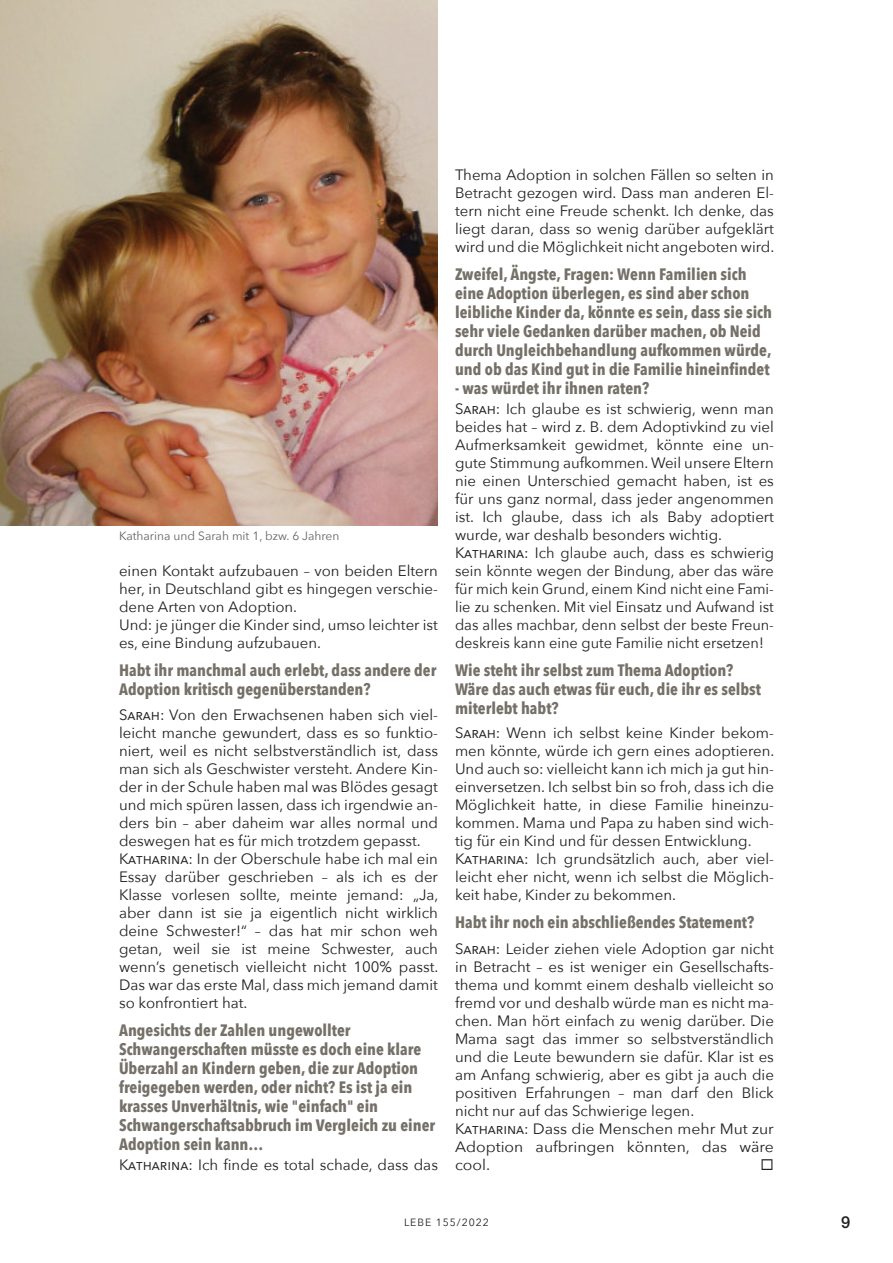
<style>
.page{position:relative;width:893px;height:1263px;background:#fff}
.page>*{position:absolute;margin:0;border:0;box-sizing:border-box;transform-origin:0 0}
.t1{font:700 16.5px/18.9px "Avenir Next Condensed";color:#757169}
.t2{font:500 16.5px "Helvetica Neue LT Pro";color:#231f20}
.t3{font:15px/18px "Avenir Next";color:#231f20}
.t4{font:12px "Avenir Next";color:#656263}
.t5{font:10.5px "Avenir Next";letter-spacing:.09em;color:#231f20}
</style>
<div class="page">
<img style="left:0;top:0;width:438px;height:526px">
<p class="t4" style="left:119px;top:528px;width:222px">Katharina und Sarah mit 1, bzw. 6 Jahren</p>
<p class="t3" style="left:119px;top:562px;width:320px">einen Kontakt aufzubauen – von beiden Eltern her, in Deutschland gibt es hingegen verschie&shy;dene Arten von Adoption.<br>Und: je jünger die Kinder sind, umso leichter ist es, eine Bindung aufzubauen.</p>
<p class="t1" style="left:119px;top:661px;width:319px">Habt ihr manchmal auch erlebt, dass andere der<br>Adoption kritisch gegenüberstanden?</p>
<p class="t3" style="left:119px;top:706px;width:321px">Sarah: Von den Erwachsenen haben sich viel&shy;leicht manche gewundert, dass es so funktio&shy;niert, weil es nicht selbstverständlich ist, dass man sich als Geschwister versteht. Andere Kin&shy;der in der Schule haben mal was Blödes gesagt und mich spüren lassen, dass ich irgendwie an&shy;ders bin – aber daheim war alles normal und deswegen hat es für mich trotzdem gepasst.<br>Katharina: In der Oberschule habe ich mal ein Essay darüber geschrieben – als ich es der Klasse vorlesen sollte, meinte jemand: „Ja, aber dann ist sie ja eigentlich nicht wirklich deine Schwester!“ – das hat mir schon weh getan, weil sie ist meine Schwester, auch wenn’s genetisch vielleicht nicht 100% passt.<br>Das war das erste Mal, dass mich jemand damit so konfrontiert hat.</p>
<p class="t1" style="left:119px;top:1021px;width:318px">Angesichts der Zahlen ungewollter Schwangerschaften müsste es doch eine klare Überzahl an Kindern geben, die zur Adoption freigegeben werden, oder nicht? Es ist ja ein krasses Unverhältnis, wie "einfach" ein Schwangerschaftsabbruch im Vergleich zu einer Adoption sein kann…</p>
<p class="t3" style="left:119px;top:1156px;width:320px">Katharina: Ich finde es total schade, dass das</p>
<p class="t3" style="left:455px;top:166px;width:321px;text-align:justify">Thema Adoption in solchen Fällen so selten in Betracht gezogen wird. Dass man anderen El&shy;tern nicht eine Freude schenkt. Ich denke, das liegt daran, dass so wenig darüber aufgeklärt wird und die Möglichkeit nicht angeboten wird.</p>
<p class="t1" style="left:455px;top:265px;width:319px">Zweifel, Ängste, Fragen: Wenn Familien sich eine Adoption überlegen, es sind aber schon leibliche Kinder da, könnte es sein, dass sie sich sehr viele Gedanken darüber machen, ob Neid durch Ungleichbehandlung aufkommen würde, und ob das Kind gut in die Familie hineinfindet</p>
<p class="t1" style="left:455px;top:379px;width:196px">- was würdet ihr ihnen raten?</p>
<p class="t3" style="left:455px;top:400px;width:320px">Sarah: Ich glaube es ist schwierig, wenn man beides hat – wird z. B. dem Adoptivkind zu viel Aufmerksamkeit gewidmet, könnte eine un&shy;gute Stimmung aufkommen. Weil unsere Eltern nie einen Unterschied gemacht haben, ist es für uns ganz normal, dass jeder angenommen ist. Ich glaube, dass ich als Baby adoptiert wurde, war deshalb besonders wichtig.<br>Katharina: Ich glaube auch, dass es schwierig sein könnte wegen der Bindung, aber das wäre für mich kein Grund, einem Kind nicht eine Fami&shy;lie zu schenken. Mit viel Einsatz und Aufwand ist das alles machbar, denn selbst der beste Freun&shy;deskreis kann eine gute Familie nicht ersetzen!</p>
<p class="t1" style="left:455px;top:661px;width:308px">Wie steht ihr selbst zum Thema Adoption?<br>Wäre das auch etwas für euch, die ihr es selbst miterlebt habt?</p>
<p class="t3" style="left:455px;top:724px;width:321px">Sarah: Wenn ich selbst keine Kinder bekom&shy;men könnte, würde ich gern eines adoptieren.<br>Und auch so: vielleicht kann ich mich ja gut hin&shy;einversetzen. Ich selbst bin so froh, dass ich die Möglichkeit hatte, in diese Familie hineinzu&shy;kommen. Mama und Papa zu haben sind wich&shy;tig für ein Kind und für dessen Entwicklung.<br>Katharina: Ich grundsätzlich auch, aber viel&shy;leicht eher nicht, wenn ich selbst die Möglich&shy;keit habe, Kinder zu bekommen.</p>
<p class="t1" style="left:455px;top:913px;width:301px">Habt ihr noch ein abschließendes Statement?</p>
<p class="t3" style="left:455px;top:940px;width:320px">Sarah: Leider ziehen viele Adoption gar nicht in Betracht – es ist weniger ein Gesellschafts&shy;thema und kommt einem deshalb vielleicht so fremd vor und deshalb würde man es nicht ma&shy;chen. Man hört einfach zu wenig darüber. Die Mama sagt das immer so selbstverständlich und die Leute bewundern sie dafür. Klar ist es am Anfang schwierig, aber es gibt ja auch die positiven Erfahrungen – man darf den Blick nicht nur auf das Schwierige legen.<br>Katharina: Dass die Menschen mehr Mut zur Adoption aufbringen könnten, das wäre cool.</p>
<p class="t5" style="left:404px;top:1215px;width:86px">LEBE 155/2022</p>
<p class="t2" style="left:841px;top:1216px;width:11px">9</p>
</div>
